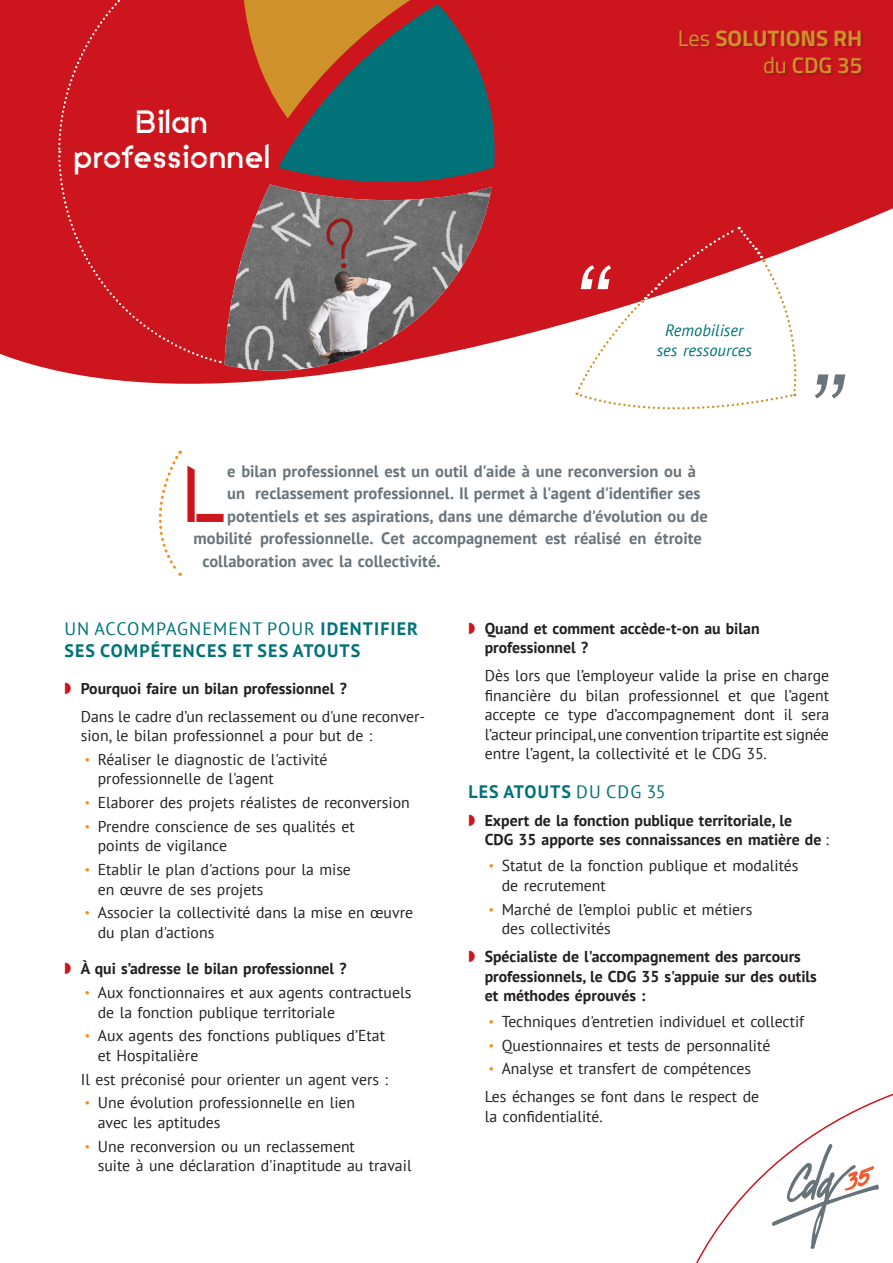
<style>
.page{position:relative;width:893px;height:1263px;background:#fff}
.page>*{position:absolute;margin:0;border:0;box-sizing:border-box;transform-origin:0 0}
.Texte{font:italic 105px "A Udimat";color:#fff}
.Texte-2{font:italic 105px "A Udimat";color:#6a747b}
.Introduction{font:82.35px "Anklada Novaz original";color:#cd151d;scale:.9 1}
.t1{font:33px/34.5px "Anklada Novaz original";color:#fff;text-align:center}
.t2{font:700 22.5px/27px "Titillium";color:#cf922b;text-align:right}
.Titre{font:700 18px/21.6px "PT Sans";letter-spacing:.06em;color:#007278}
.Introduction-2{font:700 16.5px "PT Sans";color:#6a747b}
.Texte-3{font:italic 16.5px/19.8px "PT Sans";color:#007278;text-align:center}
.Texte_retrait_tiret{font:15.75px/19.5px "PT Sans";color:#231f20}
.Texte-4{font:15.75px/19.5px "PT Sans";color:#231f20}
.t3{font:700 15.75px/19.5px "PT Sans";color:#231f20}
.Texte_retrait_puce_r{font:15.75px/19.5px "PT Sans";color:#231f20}
.s1{font-weight:400}
.s2{font-weight:600}
</style>
<div class="page">
<svg style="left:0;top:0;width:893px;height:453px;fill:#cd151d"></svg>
<svg style="left:144px;top:451px;width:38px;height:125px"></svg>
<svg style="left:574px;top:226px;width:225px;height:195px"></svg>
<div style="left:679px;top:31px;width:185px;height:46px;background:#231f20;opacity:.25"></div>
<svg style="left:57px;top:0;width:438px;height:364px;background:#a03432"></svg>
<img style="left:225px;top:184px;width:267px;height:187px">
<svg style="left:696px;top:1093px;width:197px;height:170px"></svg>
<p class="t1" style="left:73px;top:102px;width:198px">Bilan professionnel</p>
<p class="t2" style="left:678px;top:24px;width:186px"><span class="s1">Les</span> SOLUTIONS RH <span class="s1">du</span> <span class="s2">CDG 35</span></p>
<p class="Texte" style="left:573px;top:242px;width:37px">“</p>
<p class="Texte-3" style="left:657px;top:320px;width:97px">Remobiliser ses ressources</p>
<p class="Texte-2" style="left:806px;top:351px;width:37px">”</p>
<p class="Introduction" style="left:184px;top:437px;width:50px">L</p>
<p class="Introduction-2" style="left:227px;top:460px;width:470px">e bilan professionnel est un outil d'aide à une reconversion ou à</p>
<p class="Introduction-2" style="left:227px;top:483px;width:475px">un reclassement professionnel. Il permet à l'agent d'identifier ses</p>
<p class="Introduction-2" style="left:227px;top:505px;width:482px">potentiels et ses aspirations, dans une démarche d'évolution ou de</p>
<p class="Introduction-2" style="left:193px;top:528px;width:510px">mobilité professionnelle. Cet accompagnement est réalisé en étroite</p>
<p class="Introduction-2" style="left:202px;top:550px;width:239px">collaboration avec la collectivité.</p>
<p class="Titre" style="left:64px;top:618px;width:355px"><span class="s1">UN ACCOMPAGNEMENT POUR</span> IDENTIFIER<br>SES COMPÉTENCES ET SES ATOUTS</p>
<p class="t3" style="left:81px;top:678px;width:268px">Pourquoi faire un bilan professionnel ?</p>
<p class="Texte-4" style="left:81px;top:706px;width:346px">Dans le cadre d’un reclassement ou d'une reconver&shy;sion, le bilan professionnel a pour but de :</p>
<p class="Texte_retrait_tiret" style="left:98px;top:749px;width:231px;text-indent:-13px"><sup>●</sup> Réaliser le diagnostic de l'activité professionnelle de l'agent</p>
<p class="Texte_retrait_tiret" style="left:85px;top:792px;width:326px"><sup>●</sup> Elaborer des projets réalistes de reconversion</p>
<p class="Texte_retrait_tiret" style="left:98px;top:816px;width:258px;text-indent:-13px"><sup>●</sup> Prendre conscience de ses qualités et points de vigilance</p>
<p class="Texte_retrait_tiret" style="left:98px;top:859px;width:255px;text-indent:-13px"><sup>●</sup> Etablir le plan d'actions pour la mise en œuvre de ses projets</p>
<p class="Texte_retrait_tiret" style="left:98px;top:903px;width:317px;text-indent:-13px"><sup>●</sup> Associer la collectivité dans la mise en œuvre du plan d'actions</p>
<p class="t3" style="left:81px;top:959px;width:267px">À qui s’adresse le bilan professionnel ?</p>
<p class="Texte_retrait_tiret" style="left:98px;top:982px;width:315px;text-indent:-13px"><sup>●</sup> Aux fonctionnaires et aux agents contractuels de la fonction publique territoriale</p>
<p class="Texte_retrait_tiret" style="left:98px;top:1026px;width:289px;text-indent:-13px"><sup>●</sup> Aux agents des fonctions publiques d’Etat et Hospitalière</p>
<p class="Texte-4" style="left:81px;top:1069px;width:309px">Il est préconisé pour orienter un agent vers :</p>
<p class="Texte_retrait_tiret" style="left:98px;top:1093px;width:259px;text-indent:-13px"><sup>●</sup> Une évolution professionnelle en lien avec les aptitudes</p>
<p class="Texte_retrait_tiret" style="left:98px;top:1136px;width:315px;text-indent:-13px"><sup>●</sup> Une reconversion ou un reclassement<br>suite à une déclaration d'inaptitude au travail</p>
<p class="t3" style="left:485px;top:618px;width:276px">Quand et comment accède-t-on au bilan professionnel ?</p>
<p class="Texte-4" style="left:485px;top:666px;width:346px;text-align:justify">Dès lors que l’employeur valide la prise en charge financière du bilan professionnel et que l’agent accepte ce type d’accompagnement dont il sera l’acteur principal, une convention tripartite est signée entre l’agent, la collectivité et le CDG 35.</p>
<p class="Titre" style="left:468px;top:780px;width:199px">LES ATOUTS <span class="s1">DU CDG 35</span></p>
<p class="t3" style="left:485px;top:810px;width:346px">Expert de la fonction publique territoriale, le<br>CDG 35 apporte ses connaissances en matière de <span class="s1">:</span></p>
<p class="Texte_retrait_puce_r" style="left:502px;top:856px;width:298px;text-indent:-13px"><sup>●</sup> Statut de la fonction publique et modalités de recrutement</p>
<p class="Texte_retrait_puce_r" style="left:502px;top:899px;width:252px;text-indent:-13px"><sup>●</sup> Marché de l’emploi public et métiers des collectivités</p>
<p class="t3" style="left:485px;top:946px;width:334px">Spécialiste de l'accompagnement des parcours professionnels, le CDG 35 s'appuie sur des outils et méthodes éprouvés :</p>
<p class="Texte_retrait_puce_r" style="left:489px;top:1011px;width:317px"><sup>●</sup> Techniques d'entretien individuel et collectif</p>
<p class="Texte_retrait_puce_r" style="left:489px;top:1035px;width:283px"><sup>●</sup> Questionnaires et tests de personnalité</p>
<p class="Texte_retrait_puce_r" style="left:489px;top:1059px;width:264px"><sup>●</sup> Analyse et transfert de compétences</p>
<p class="Texte-4" style="left:485px;top:1087px;width:276px">Les échanges se font dans le respect de la confidentialité.</p>
</div>
